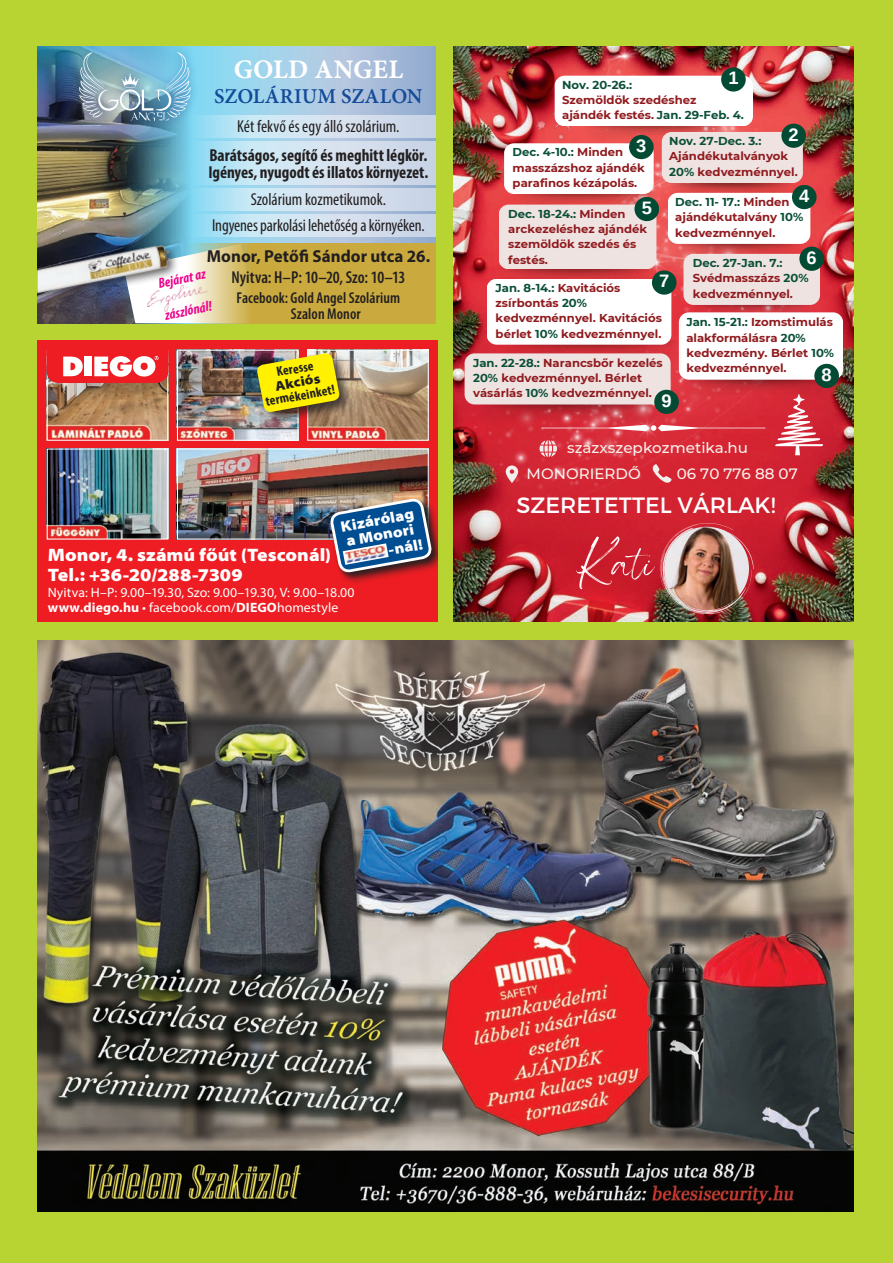
<style>
.page{position:relative;width:893px;height:1263px;background:#b8d432}
.page>*{position:absolute;margin:0;border:0;box-sizing:border-box;transform-origin:0 0}
.t1{font:56.25px "Angella White";color:#fff}
.t2{font:26.85px "Minion Pro Bold Capt";letter-spacing:.005em;color:#fff}
.t3{font:22.2px "Montserrat";color:#fff}
.t4{font:21.15px "Minion Pro Semibold Capt";letter-spacing:.005em;color:#154b99}
.t5{font:900 semi-expanded 18px/20.2px "Myriad Pro";color:#fff}
.t6{font:700 18px "Liberation Sans";color:#fff}
.t7{font:condensed 17.4px/26.4px "Myriad Pro";letter-spacing:-.005em;color:#231f20;text-align:center}
.t8{font:700 condensed 17.4px/17.4px "Myriad Pro";color:#231f20}
.t9{font:600 condensed 17.4px "Myriad Pro";color:#231f20}
.t10{font:700 17.4px "Myriad Pro";color:#231f20}
.t11{font:600 condensed 15.75px/15.8px "Myriad Pro";letter-spacing:.005em;color:#231f20}
.t12{font:900 semi-expanded 15.3px "Myriad Pro";color:#fff}
.t13{font:500 14.85px/25.7px "Montserrat";color:#f8f2ed}
.t14{font:italic 700 condensed 14.1px "Myriad Pro";color:#ed028c}
.t15{font:13.5px/15.8px "Myriad Pro";letter-spacing:.005em;color:#fff}
.t16{font:700 condensed 13.5px "Myriad Pro";color:#231f20}
.t17{font:900 semi-expanded 13.5px "Myriad Pro";color:#231f20}
.t18{font:700 11.4px/15.3px "Montserrat";color:#901a1e}
.t19{font:700 11.4px "Montserrat";color:#0a4f37}
.s1{font-weight:700}
.s2{color:#0a4f37}
</style>
<div class="page">
<img style="left:37px;top:640px;width:817px;height:572px">
<img style="left:454px;top:46px;width:400px;height:576px">
<svg style="left:665px;top:425px;width:100px;height:6px"></svg>
<img style="left:512px;top:191px;width:144px;height:14px">
<div style="left:504px;top:143px;width:150px;height:51px;background:#fff"></div>
<div style="left:629px;top:135px;width:25px;height:24px;background:#024a33;border-radius:12px"></div>
<svg style="left:540px;top:440px;width:16px;height:17px"></svg>
<svg style="left:506px;top:465px;width:12px;height:18px"></svg>
<svg style="left:651px;top:464px;width:20px;height:20px"></svg>
<img style="left:601px;top:126px;width:125px;height:20px">
<img style="left:668px;top:183px;width:124px;height:10px">
<div style="left:662px;top:132px;width:141px;height:51px;background:#efe3e2"></div>
<div style="left:781px;top:124px;width:25px;height:24px;background:#024a33;border-radius:12px"></div>
<img style="left:675px;top:244px;width:127px;height:19px">
<div style="left:668px;top:193px;width:142px;height:51px;background:#fff"></div>
<div style="left:792px;top:185px;width:25px;height:24px;background:#024a33;border-radius:12px"></div>
<img style="left:499px;top:267px;width:158px;height:12px">
<div style="left:499px;top:205px;width:157px;height:64px;background:#efe3e2"></div>
<div style="left:634px;top:197px;width:25px;height:24px;background:#024a33;border-radius:12px"></div>
<img style="left:686px;top:305px;width:128px;height:7px">
<div style="left:683px;top:254px;width:137px;height:51px;background:#efe3e2"></div>
<div style="left:799px;top:247px;width:25px;height:24px;background:#024a33;border-radius:12px"></div>
<img style="left:500px;top:340px;width:179px;height:29px">
<div style="left:487px;top:279px;width:184px;height:66px;background:#fff"></div>
<div style="left:652px;top:270px;width:24px;height:25px;background:#024a33;border-radius:12px"></div>
<img style="left:470px;top:404px;width:195px;height:28px">
<div style="left:465px;top:353px;width:206px;height:51px;background:#efe3e2"></div>
<div style="left:654px;top:390px;width:25px;height:24px;background:#024a33;border-radius:12px"></div>
<img style="left:683px;top:380px;width:156px;height:23px">
<div style="left:679px;top:312px;width:164px;height:68px;background:#fff"></div>
<div style="left:814px;top:364px;width:25px;height:24px;background:#024a33;border-radius:12px"></div>
<svg style="left:774px;top:394px;width:50px;height:61px;background:#dc5763"></svg>
<img style="left:534px;top:85px;width:67px;height:66px">
<svg style="left:660px;top:523px;width:93px;height:91px"></svg>
<img style="left:664px;top:527px;width:85px;height:83px">
<div style="left:555px;top:76px;width:198px;height:50px;background:#fff"></div>
<div style="left:721px;top:67px;width:25px;height:25px;background:#024a33;border-radius:12px"></div>
<div style="left:38px;top:340px;width:400px;height:282px;background:#ee1d23"></div>
<img style="left:309px;top:352px;width:118px;height:87px">
<div style="left:307px;top:350px;width:122px;height:91px;border:1px solid #fff"></div>
<img style="left:179px;top:352px;width:118px;height:87px">
<div style="left:177px;top:350px;width:122px;height:91px;border:1px solid #fff"></div>
<img style="left:49px;top:383px;width:117px;height:56px">
<div style="left:47px;top:350px;width:121px;height:91px;border:1px solid #fff"></div>
<img style="left:49px;top:450px;width:117px;height:88px">
<div style="left:47px;top:448px;width:121px;height:92px;border:1px solid #fff"></div>
<img style="left:179px;top:450px;width:248px;height:88px">
<div style="left:177px;top:448px;width:252px;height:92px;border:1px solid #fff"></div>
<svg style="left:46px;top:350px;width:123px;height:33px"></svg>
<div style="left:329px;top:497px;width:109px;height:89px;background:#231f20;opacity:.75"></div>
<img style="left:328px;top:499px;width:106px;height:73px">
<img style="left:345px;top:545px;width:41px;height:18px">
<div style="left:255px;top:352px;width:98px;height:73px;background:#231f20;opacity:.75"></div>
<img style="left:256px;top:352px;width:84px;height:61px">
<svg style="left:341px;top:46px;width:94px;height:197px;background:#a4b9d7"></svg>
<svg style="left:236px;top:46px;width:105px;height:197px;background:#a8d1e8"></svg>
<img style="left:37px;top:46px;width:199px;height:277px">
<div style="left:70px;top:46px;width:130px;height:84px;background:#154b99;opacity:.75"></div>
<img style="left:79px;top:52px;width:112px;height:69px">
<svg style="left:186px;top:115px;width:249px;height:22px;background:#c5e0ef"></svg>
<svg style="left:186px;top:188px;width:249px;height:23px;background:#c5e0ef"></svg>
<svg style="left:186px;top:214px;width:249px;height:23px;background:#c5e0ef"></svg>
<svg style="left:186px;top:141px;width:249px;height:43px;background:#c5e0ef"></svg>
<svg style="left:124px;top:244px;width:62px;height:79px"></svg>
<img style="left:181px;top:280px;width:5px;height:35px">
<svg style="left:186px;top:243px;width:249px;height:80px;background:#cfb457"></svg>
<div style="left:37px;top:241px;width:144px;height:79px;background:#231f20;opacity:.75"></div>
<img style="left:37px;top:237px;width:141px;height:63px">
<h2 class="t2" style="left:234px;top:53px;width:171px">GOLD ANGEL</h2>
<h3 class="t4" style="left:214px;top:83px;width:210px">SZOLÁRIUM SZALON</h3>
<h3 class="t7" style="left:237px;top:112px;width:164px">Két fekvő és egy álló szolárium.</h3>
<h3 class="t8" style="left:208px;top:146px;width:222px">Barátságos, segítő és meghitt légkör.<br>Igényes, nyugodt és illatos környezet.</h3>
<h3 class="t7" style="left:212px;top:186px;width:214px">Szolárium kozmetikumok.<br>Ingyenes parkolási lehetőség a környéken.</h3>
<h3 class="t10" style="left:207px;top:245px;width:225px">Monor, Petőfi Sándor utca 26.</h3>
<h3 class="t9" style="left:231px;top:268px;width:175px">Nyitva: H–P: 10–20, Szo: 10–13</h3>
<h3 class="t11" style="left:291px;top:291px;width:111px;text-indent:-54px">Facebook: Gold Angel Szolárium<br>Szalon Monor</h3>
<p class="t14" style="left:157px;top:275px;width:49px;rotate:-12deg">Bejárat az</p>
<p class="t14" style="left:163px;top:307px;width:49px;rotate:-12deg">zászlónál!</p>
<p class="t16" style="left:275px;top:364px;width:39px;rotate:-10deg">Keresse</p>
<p class="t17" style="left:274px;top:378px;width:47px;rotate:-10deg">Akciós</p>
<p class="t16" style="left:264px;top:393px;width:72px;rotate:-10deg">termékeinket!</p>
<h3 class="t12" style="left:340px;top:518px;width:75px;rotate:-10deg">Kizárólag</h3>
<h3 class="t12" style="left:345px;top:532px;width:70px;rotate:-10deg">a Monori</h3>
<h3 class="t12" style="left:387px;top:541px;width:36px;rotate:-10deg">-nál!</h3>
<h3 class="t5" style="left:48px;top:545px;width:285px">Monor, 4. számú főút (Tesconál)<br>Tel.: +36-20/288-7309</h3>
<p class="t15" style="left:48px;top:584px;width:308px">Nyitva: H–P: 9.00–19.30, Szo: 9.00–19.30, V: 9.00–18.00 <span class="s1">www.diego.hu</span> • facebook.com/<span class="s1">DIEGO</span>homestyle</p>
<h3 class="t6" style="left:728px;top:66px;width:12px">1</h3>
<p class="t19" style="left:562px;top:77px;width:71px">Nov. 20-26.:</p>
<p class="t18" style="left:562px;top:92px;width:183px">Szemöldök szedéshez ajándék festés. <span class="s2">Jan. 29-Feb. 4.</span></p>
<h3 class="t6" style="left:789px;top:122px;width:12px">2</h3>
<p class="t19" style="left:669px;top:133px;width:94px">Nov. 27-Dec. 3.:</p>
<p class="t18" style="left:669px;top:148px;width:130px">Ajándékutalványok<br><span class="s2">20%</span> kedvezménnyel.</p>
<h3 class="t6" style="left:636px;top:133px;width:12px">3</h3>
<p class="t18" style="left:513px;top:144px;width:134px"><span class="s2">Dec. 4-10.:</span> Minden masszázshoz ajándék parafinos kézápolás.</p>
<h3 class="t6" style="left:799px;top:183px;width:12px">4</h3>
<p class="t18" style="left:675px;top:194px;width:129px"><span class="s2">Dec. 11- 17.:</span> Minden ajándékutalvány <span class="s2">10% </span>kedvezménnyel.</p>
<h3 class="t6" style="left:642px;top:195px;width:12px">5</h3>
<p class="t18" style="left:508px;top:205px;width:140px"><span class="s2">Dec. 18-24.:</span> Minden arckezeléshez ajándék szemöldök szedés és festés.</p>
<h3 class="t6" style="left:807px;top:245px;width:12px">6</h3>
<p class="t18" style="left:693px;top:255px;width:117px"><span class="s2">Dec. 27-Jan. 7.:<br></span>Svédmasszázs <span class="s2">20% </span>kedvezménnyel.</p>
<h3 class="t6" style="left:659px;top:269px;width:12px">7</h3>
<p class="t18" style="left:496px;top:280px;width:168px"><span class="s2">Jan. 8-14.:</span> Kavitációs zsírbontás <span class="s2">20% </span>kedvezménnyel. Kavitációs bérlet <span class="s2">10%</span> kedvezménnyel.</p>
<p class="t18" style="left:686px;top:314px;width:149px"><span class="s2">Jan. 15-21.:</span> Izomstimulás alakformálásra <span class="s2">20% </span>kedvezmény. Bérlet <span class="s2">10% </span>kedvezménnyel.</p>
<p class="t18" style="left:473px;top:354px;width:191px"><span class="s2">Jan. 22-28.:</span> Narancsbőr kezelés<br><span class="s2">20%</span> kedvezménnyel. Bérlet vásárlás <span class="s2">10%</span> kedvezménnyel.</p>
<h3 class="t6" style="left:822px;top:362px;width:12px">8</h3>
<h3 class="t6" style="left:661px;top:388px;width:12px">9</h3>
<h3 class="t13" style="left:527px;top:434px;width:223px;text-indent:40px">szazxszepkozmetika.hu<br>MONORIERDŐ</h3>
<h3 class="t13" style="left:677px;top:460px;width:123px">06 70 776 88 07</h3>
<h3 class="t3" style="left:516px;top:492px;width:261px">SZERETETTEL VÁRLAK!</h3>
<h1 class="t1" style="left:576px;top:529px;width:79px">Kati</h1>
</div>
